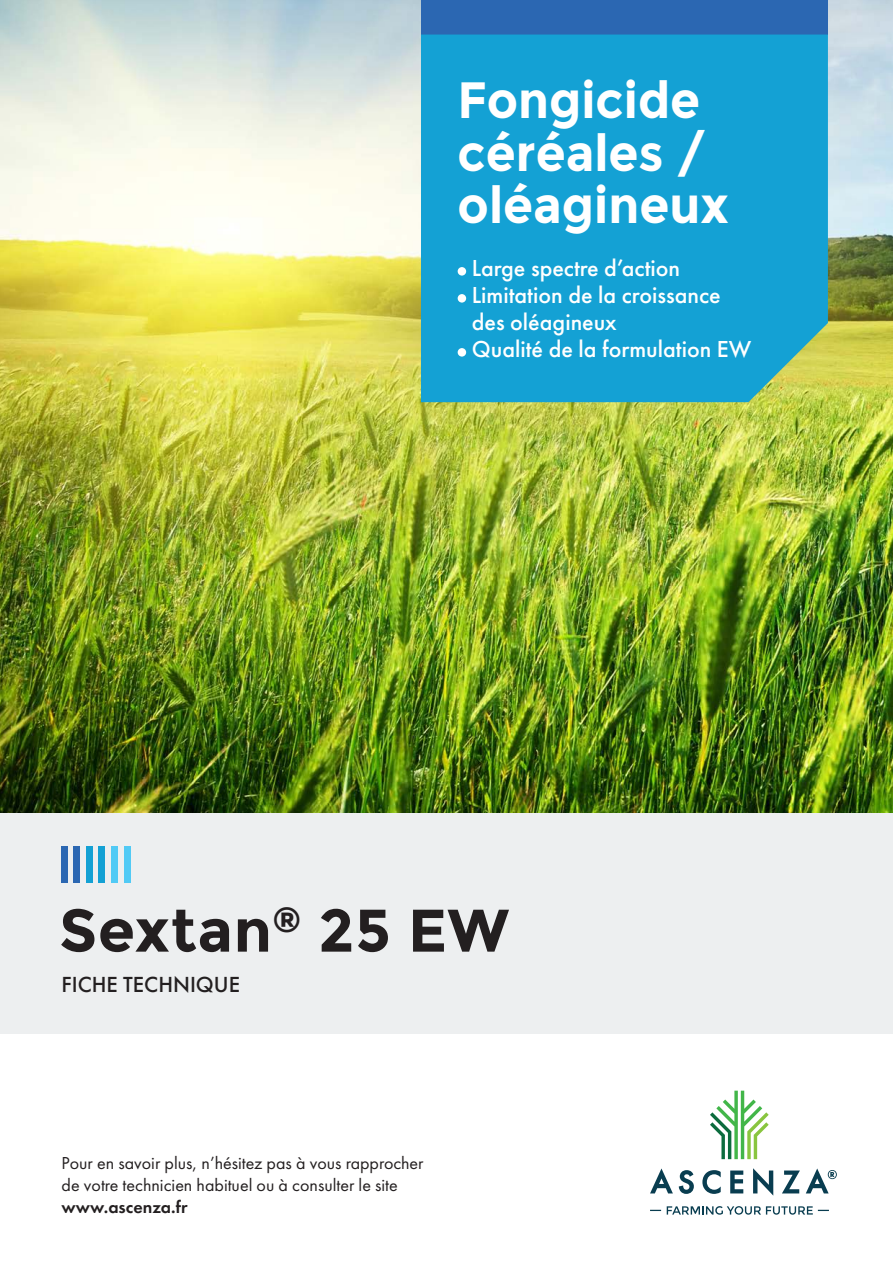
<style>
.page{position:relative;width:893px;height:1263px;background:#fff}
.page>*{position:absolute;margin:0;border:0;box-sizing:border-box;transform-origin:0 0}
.t1{font:700 60px "Montserrat";letter-spacing:.01em;color:#231f20}
.t2{font:700 51px/52.5px "Montserrat";color:#fff;scale:.95 1}
.t3{font:500 24px/27px "Futura PT";color:#fff}
.t4{font:500 22.65px "Futura PT";color:#231f20}
.t5{font:18px/21.6px "Futura PT";color:#231f20}
.t6{font:600 18px "Futura PT";color:#231f20}
</style>
<div class="page">
<img style="left:0;top:0;width:893px;height:813px">
<div style="left:421px;top:0;width:407px;height:35px;background:#2b67b2"></div>
<div style="left:421px;top:35px;width:407px;height:367px;background:#14a1d4"></div>
<svg style="left:679px;top:1170px;width:15px;height:24px"></svg>
<svg style="left:702px;top:1170px;width:19px;height:24px"></svg>
<svg style="left:730px;top:1170px;width:13px;height:23px"></svg>
<svg style="left:753px;top:1168px;width:20px;height:27px"></svg>
<svg style="left:782px;top:1170px;width:18px;height:23px"></svg>
<svg style="left:650px;top:1168px;width:23px;height:25px"></svg>
<svg style="left:710px;top:1091px;width:59px;height:68px"></svg>
<svg style="left:806px;top:1168px;width:31px;height:25px"></svg>
<svg style="left:667px;top:1206px;width:162px;height:9px"></svg>
<div style="left:0;top:813px;width:893px;height:221px;background:#edeff0"></div>
<div style="left:62px;top:846px;width:6px;height:36px;background:#2b67b2"></div>
<div style="left:74px;top:846px;width:6px;height:36px;background:#2b67b2"></div>
<div style="left:86px;top:846px;width:7px;height:36px;background:#14a1d4"></div>
<div style="left:99px;top:846px;width:6px;height:36px;background:#14a1d4"></div>
<div style="left:111px;top:846px;width:7px;height:36px;background:#51caf5"></div>
<div style="left:124px;top:846px;width:6px;height:36px;background:#51caf5"></div>
<div style="left:458px;top:267px;width:8px;height:9px;background:#fff;border-radius:50%"></div>
<div style="left:458px;top:294px;width:8px;height:9px;background:#fff;border-radius:50%"></div>
<div style="left:458px;top:348px;width:8px;height:9px;background:#fff;border-radius:50%"></div>
<p class="t2" style="left:458px;top:74px;width:287px">Fongicide céréales / oléagineux</p>
<p class="t3" style="left:472px;top:254px;width:210px">Large spectre d’action</p>
<p class="t3" style="left:472px;top:281px;width:251px">Limitation de la croissance des oléagineux</p>
<p class="t3" style="left:472px;top:335px;width:281px">Qualité de la formulation EW</p>
<p class="t1" style="left:59px;top:895px;width:451px">Sextan<sup>®</sup> 25 EW</p>
<p class="t4" style="left:62px;top:971px;width:180px">FICHE TECHNIQUE</p>
<p class="t5" style="left:62px;top:1152px;width:363px">Pour en savoir plus, n’hésitez pas à vous rapprocher de votre technicien habituel ou à consulter le site</p>
<p class="t6" style="left:62px;top:1195px;width:127px">www.ascenza.fr</p>
</div>
